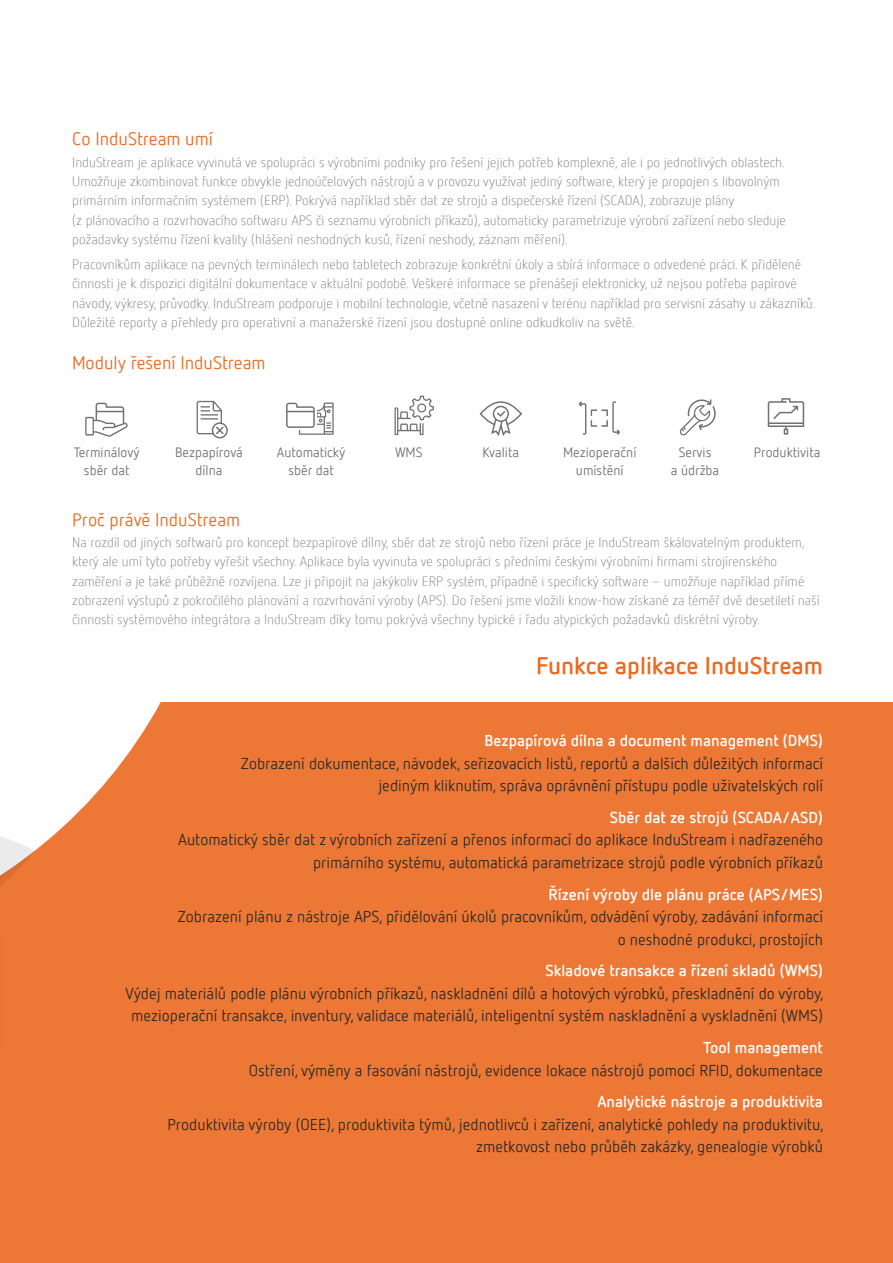
<style>
.page{position:relative;width:893px;height:1263px;background:#fff}
.page>*{position:absolute;margin:0;border:0;box-sizing:border-box;transform-origin:0 0}
.t1{font:24px "Idmfahkmafktloouxrxssxnxwad";color:#ec691f}
.t2{font:18px "Veojxrefrqyrfgfmutfklammfit";color:#ec691f}
.t3{font:15.75px/22.5px "Veojxrefrqyrfgfmutfklammfit";color:#2b2a29;text-align:right}
.t4{font:15.75px "Idmfahkmafktloouxrxssxnxwad";color:#fefefe}
.t5{font:13.5px/19.4px "Qayilbbbpzffpuiahinnfyipujn";color:#727271}
.t6{font:13.5px/18.3px "Veojxrefrqyrfgfmutfklammfit";color:#727271;text-align:center}
</style>
<div class="page">
<div style="left:0;top:702px;width:893px;height:561px;background:#ed7835"></div>
<svg style="left:35px;top:400px;width:185px;height:451px"></svg>
<svg style="left:0;top:702px;width:35px;height:184px;background:#f9ebe3"></svg>
<svg style="left:579px;top:401px;width:41px;height:34px"></svg>
<svg style="left:768px;top:398px;width:36px;height:37px"></svg>
<svg style="left:680px;top:399px;width:36px;height:36px"></svg>
<svg style="left:85px;top:403px;width:44px;height:34px"></svg>
<svg style="left:286px;top:403px;width:48px;height:32px"></svg>
<svg style="left:394px;top:395px;width:40px;height:40px"></svg>
<svg style="left:479px;top:401px;width:43px;height:35px"></svg>
<div style="left:212px;top:422px;width:16px;height:16px;border:2px solid #727271;border-radius:50%"></div>
<svg style="left:197px;top:401px;width:28px;height:35px"></svg>
<h2 class="t2" style="left:72px;top:131px;width:142px">Co InduStream umí</h2>
<p class="t5" style="left:72px;top:153px;width:715px">InduStream je aplikace vyvinutá ve spolupráci s výrobními podniky pro řešení jejich potřeb komplexně, ale i po jednotlivých oblastech.<br>Umožňuje zkombinovat funkce obvykle jednoúčelových nástrojů a v provozu využívat jediný software, který je propojen s libovolným primárním informačním systémem (ERP). Pokrývá například sběr dat ze strojů a dispečerské řízení (SCADA), zobrazuje plány<br>(z plánovacího a rozvrhovacího softwaru APS či seznamu výrobních příkazů), automaticky parametrizuje výrobní zařízení nebo sleduje požadavky systému řízení kvality (hlášení neshodných kusů, řízení neshody, záznam měření).</p>
<p class="t5" style="left:72px;top:256px;width:745px">Pracovníkům aplikace na pevných terminálech nebo tabletech zobrazuje konkrétní úkoly a sbírá informace o odvedené práci. K přidělené činnosti je k dispozici digitální dokumentace v aktuální podobě. Veškeré informace se přenášejí elektronicky, už nejsou potřeba papírové návody, výkresy, průvodky. InduStream podporuje i mobilní technologie, včetně nasazení v terénu například pro servisní zásahy u zákazníků.<br>Důležité reporty a přehledy pro operativní a manažerské řízení jsou dostupné online odkudkoliv na světě.</p>
<h2 class="t2" style="left:72px;top:355px;width:195px">Moduly řešení InduStream</h2>
<p class="t6" style="left:563px;top:444px;width:75px">Mezioperační umístění</p>
<p class="t6" style="left:74px;top:444px;width:67px">Terminálový sběr dat</p>
<p class="t6" style="left:175px;top:444px;width:69px">Bezpapírová dílna</p>
<p class="t6" style="left:671px;top:444px;width:50px">Servis<br>a údržba</p>
<p class="t6" style="left:277px;top:444px;width:70px">Automatický sběr dat</p>
<p class="t6" style="left:395px;top:444px;width:29px">WMS</p>
<p class="t6" style="left:482px;top:444px;width:38px">Kvalita</p>
<p class="t6" style="left:754px;top:444px;width:68px">Produktivita</p>
<h2 class="t2" style="left:72px;top:512px;width:170px">Proč právě InduStream</h2>
<p class="t5" style="left:72px;top:533px;width:749px">Na rozdíl od jiných softwarů pro koncept bezpapírové dílny, sběr dat ze strojů nebo řízení práce je InduStream škálovatelným produktem, který ale umí tyto potřeby vyřešit všechny. Aplikace byla vyvinuta ve spolupráci s předními českými výrobními firmami strojírenského zaměření a je také průběžně rozvíjena. Lze ji připojit na jakýkoliv ERP systém, případně i specifický software – umožňuje například přímé zobrazení výstupů z pokročilého plánování a rozvrhování výroby (APS). Do řešení jsme vložili know-how získané za téměř dvě desetiletí naší činnosti systémového integrátora a InduStream díky tomu pokrývá všechny typické i řadu atypických požadavků diskrétní výroby.</p>
<h1 class="t1" style="left:536px;top:655px;width:288px">Funkce aplikace InduStream</h1>
<p class="t4" style="left:484px;top:734px;width:340px">Bezpapírová dílna a document management (DMS)</p>
<p class="t3" style="left:241px;top:753px;width:583px">Zobrazení dokumentace, návodek, seřizovacích listů, reportů a dalších důležitých informací jediným kliknutím, správa oprávnění přístupu podle uživatelských rolí</p>
<p class="t3" style="left:178px;top:830px;width:646px">Automatický sběr dat z výrobních zařízení a přenos informací do aplikace InduStream i nadřazeného primárního systému, automatická parametrizace strojů podle výrobních příkazů</p>
<p class="t3" style="left:178px;top:906px;width:647px">Zobrazení plánu z nástroje APS, přidělování úkolů pracovníkům, odvádění výroby, zadávání informací o neshodné produkci, prostojích</p>
<p class="t3" style="left:125px;top:983px;width:700px;text-align:center">Výdej materiálů podle plánu výrobních příkazů, naskladnění dílů a hotových výrobků, přeskladnění do výroby, mezioperační transakce, inventury, validace materiálů, inteligentní systém naskladnění a vyskladnění (WMS)</p>
<p class="t3" style="left:249px;top:1060px;width:576px">Ostření, výměny a fasování nástrojů, evidence lokace nástrojů pomocí RFID, dokumentace</p>
<p class="t3" style="left:167px;top:1114px;width:658px">Produktivita výroby (OEE), produktivita týmů, jednotlivců i zařízení, analytické pohledy na produktivitu, zmetkovost nebo průběh zakázky, genealogie výrobků</p>
<p class="t4" style="left:610px;top:811px;width:215px">Sběr dat ze strojů (SCADA/ASD)</p>
<p class="t4" style="left:549px;top:887px;width:276px">Řízení výroby dle plánu práce (APS/MES)</p>
<p class="t4" style="left:545px;top:964px;width:279px">Skladové transakce a řízení skladů (WMS)</p>
<p class="t4" style="left:703px;top:1041px;width:121px">Tool management</p>
<p class="t4" style="left:597px;top:1095px;width:227px">Analytické nástroje a produktivita</p>
</div>
